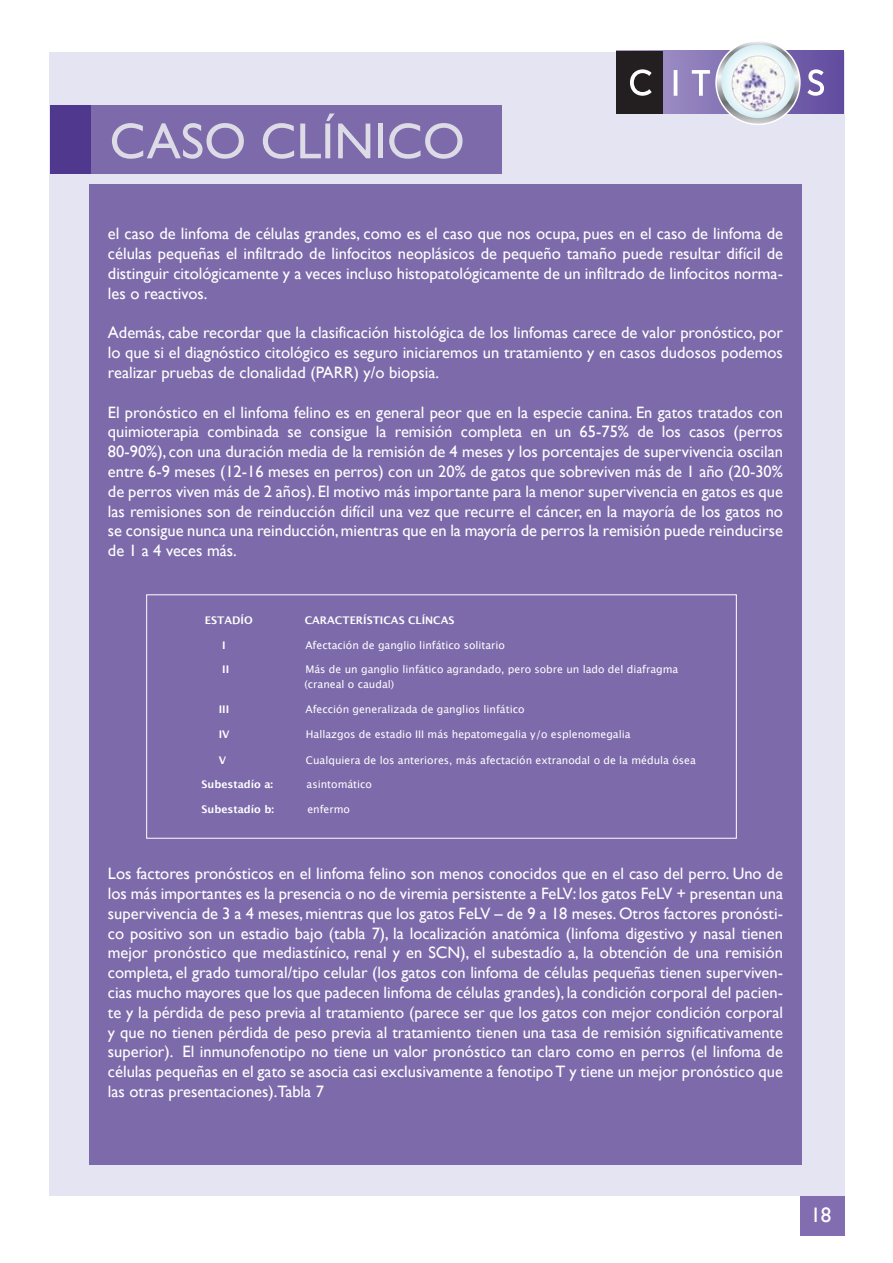
<style>
.page{position:relative;width:893px;height:1263px;background:#fff}
.page>*{position:absolute;margin:0;border:0;box-sizing:border-box;transform-origin:0 0}
.t1{font:51px "Gill Sans";color:#dddbe6}
.t2{font:21px "Gill Sans";color:#fff}
.t3{font:16.5px/19.8px "Gill Sans";color:#fff;text-align:justify}
.t4{font:10.5px/14.7px "Lucida Grande";color:#fff}
.t5{font:700 10.5px "Lucida Grande";color:#fff}
</style>
<div class="page">
<div style="left:50px;top:52px;width:794px;height:1144px;background:#e4e4f2"></div>
<div style="left:800px;top:1196px;width:44px;height:39px;background:#816daf"></div>
<svg style="left:617px;top:51px;width:227px;height:63px;background:#7f6db0"></svg>
<svg style="left:716px;top:41px;width:84px;height:83px"></svg>
<div style="left:715px;top:40px;width:86px;height:85px;border:2px solid #fff;border-radius:50%"></div>
<svg style="left:721px;top:45px;width:74px;height:73px"></svg>
<img style="left:728px;top:53px;width:60px;height:61px">
<div style="left:616px;top:51px;width:47px;height:62px;background:#231f20"></div>
<svg style="left:807px;top:69px;width:17px;height:27px"></svg>
<svg style="left:630px;top:69px;width:22px;height:27px"></svg>
<svg style="left:674px;top:70px;width:3px;height:26px"></svg>
<svg style="left:692px;top:70px;width:18px;height:26px"></svg>
<div style="left:89px;top:185px;width:712px;height:979px;background:#7c6aaa"></div>
<div style="left:51px;top:105px;width:451px;height:69px;background:#7c6aaa"></div>
<div style="left:50px;top:105px;width:40px;height:69px;background:#50388e"></div>
<div style="left:146px;top:594px;width:591px;height:245px;border:1px solid #fff"></div>
<p class="t1" style="left:109px;top:111px;width:357px">CASO CLÍNICO</p>
<p class="t3" style="left:108px;top:224px;width:677px">el caso de linfoma de células grandes, como es el caso que nos ocupa, pues en el caso de linfoma de células pequeñas el infiltrado de linfocitos neoplásicos de pequeño tamaño puede resultar difícil de distinguir citológicamente y a veces incluso histopatológicamente de un infiltrado de linfocitos norma&shy;les o reactivos.</p>
<p class="t3" style="left:108px;top:323px;width:677px">Además, cabe recordar que la clasificación histológica de los linfomas carece de valor pronóstico, por lo que si el diagnóstico citológico es seguro iniciaremos un tratamiento y en casos dudosos podemos realizar pruebas de clonalidad (PARR) y/o biopsia.</p>
<p class="t3" style="left:108px;top:402px;width:677px">El pronóstico en el linfoma felino es en general peor que en la especie canina. En gatos tratados con quimioterapia combinada se consigue la remisión completa en un 65-75% de los casos (perros 80-90%), con una duración media de la remisión de 4 meses y los porcentajes de supervivencia oscilan entre 6-9 meses (12-16 meses en perros) con un 20% de gatos que sobreviven más de 1 año (20-30% de perros viven más de 2 años). El motivo más importante para la menor supervivencia en gatos es que las remisiones son de reinducción difícil una vez que recurre el cáncer, en la mayoría de los gatos no se consigue nunca una reinducción, mientras que en la mayoría de perros la remisión puede reinducirse de 1 a 4 veces más.</p>
<p class="t5" style="left:205px;top:614px;width:49px">ESTADÍO</p>
<p class="t5" style="left:305px;top:614px;width:151px">CARACTERÍSTICAS CLÍNCAS</p>
<p class="t5" style="left:222px;top:639px;width:5px">I</p>
<p class="t4" style="left:305px;top:638px;width:201px">Afectación de ganglio linfático solitario</p>
<p class="t5" style="left:222px;top:663px;width:8px">II</p>
<p class="t4" style="left:304px;top:662px;width:375px">Más de un ganglio linfático agrandado, pero sobre un lado del diafragma (craneal o caudal)</p>
<p class="t5" style="left:219px;top:703px;width:12px">III</p>
<p class="t4" style="left:305px;top:702px;width:221px">Afección generalizada de ganglios linfático</p>
<p class="t5" style="left:219px;top:729px;width:12px">IV</p>
<p class="t4" style="left:306px;top:727px;width:326px">Hallazgos de estadio III más hepatomegalia y/o esplenomegalia</p>
<p class="t5" style="left:219px;top:754px;width:9px">V</p>
<p class="t4" style="left:306px;top:753px;width:392px">Cualquiera de los anteriores, más afectación extranodal o de la médula ósea</p>
<p class="t5" style="left:201px;top:778px;width:73px">Subestadío a:</p>
<p class="t4" style="left:307px;top:777px;width:67px">asintomático</p>
<p class="t5" style="left:201px;top:803px;width:74px">Subestadío b:</p>
<p class="t4" style="left:307px;top:802px;width:44px">enfermo</p>
<p class="t3" style="left:108px;top:864px;width:677px">Los factores pronósticos en el linfoma felino son menos conocidos que en el caso del perro. Uno de los más importantes es la presencia o no de viremia persistente a FeLV: los gatos FeLV + presentan una supervivencia de 3 a 4 meses, mientras que los gatos FeLV – de 9 a 18 meses. Otros factores pronósti&shy;co positivo son un estadio bajo (tabla 7), la localización anatómica (linfoma digestivo y nasal tienen mejor pronóstico que mediastínico, renal y en SCN), el subestadío a, la obtención de una remisión completa, el grado tumoral/tipo celular (los gatos con linfoma de células pequeñas tienen superviven&shy;cias mucho mayores que los que padecen linfoma de células grandes), la condición corporal del pacien&shy;te y la pérdida de peso previa al tratamiento (parece ser que los gatos con mejor condición corporal y que no tienen pérdida de peso previa al tratamiento tienen una tasa de remisión significativamente superior). El inmunofenotipo no tiene un valor pronóstico tan claro como en perros (el linfoma de células pequeñas en el gato se asocia casi exclusivamente a fenotipo T y tiene un mejor pronóstico que las otras presentaciones).Tabla 7</p>
<p class="t2" style="left:810px;top:1203px;width:22px">18</p>
</div>
